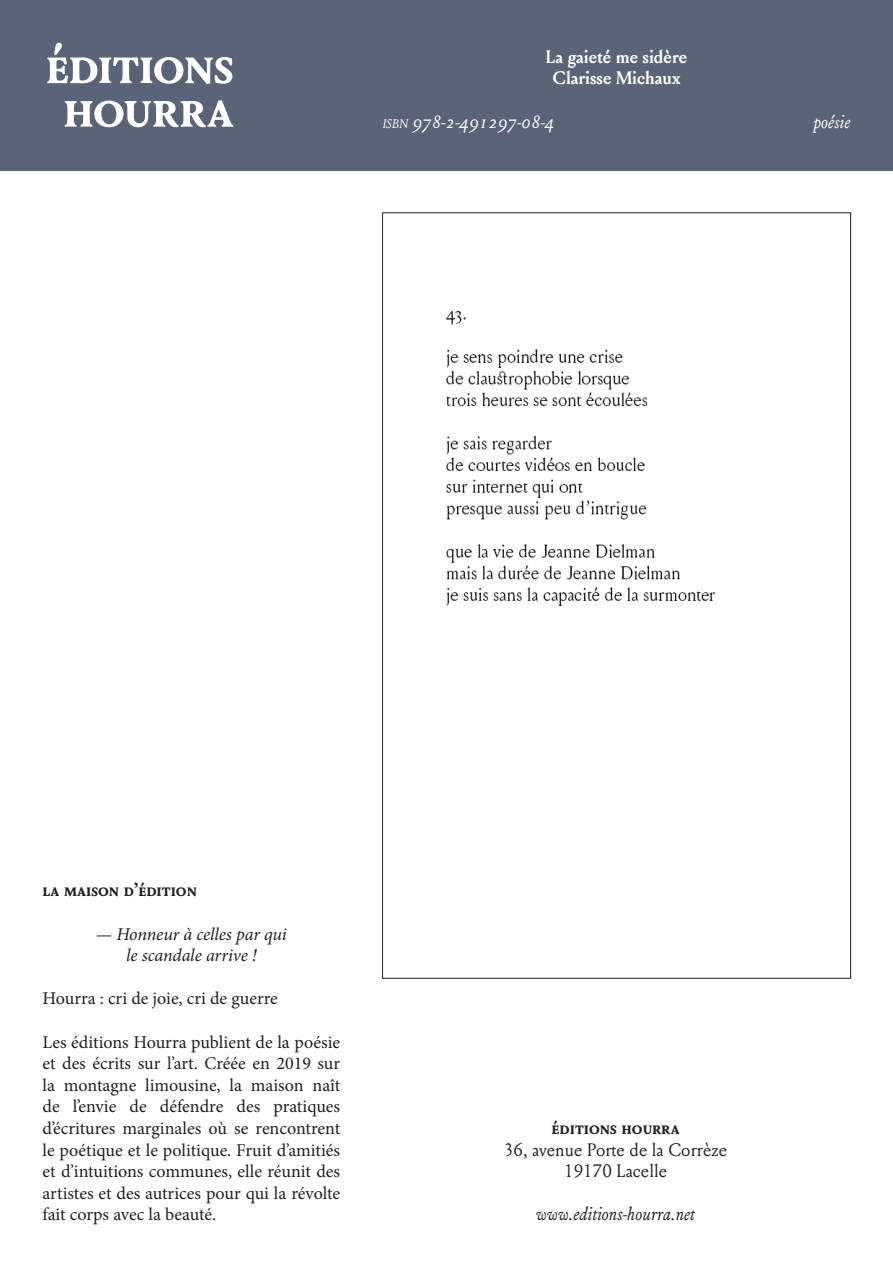
<style>
.page{position:relative;width:893px;height:1263px;background:#fff}
.page>*{position:absolute;margin:0;border:0;box-sizing:border-box;transform-origin:0 0}
.t1{font:700 54px/43.5px "Louize";letter-spacing:-.015em;color:#fff;text-align:center}
.t2{font:18px/21.6px "Minion Pro";color:#231f20;text-align:justify}
.t3{font:italic 18px/21.6px "Minion Pro";letter-spacing:-.005em;color:#231f20;text-align:center}
.t4{font:18px/21.6px "Louize";color:#231f20;text-align:center}
.t5{font:700 18px/21.6px "Louize";color:#fff;text-align:center}
.t6{font:700 18px "Louize";color:#231f20}
.t7{font:italic 18px "Louize";color:#fff}
.t8{font:italic 18px "Louize";color:#231f20}
.s1{font-size:12.6px}
</style>
<div class="page">
<div style="left:0;top:0;width:893px;height:170px;background:#5a6478"></div>
<img style="left:446px;top:310px;width:270px;height:296px">
<h1 class="t1" style="left:45px;top:40px;width:190px">éditions<br>Hourra</h1>
<p class="t5" style="left:546px;top:45px;width:143px">La gaieté me sidère<br>Clarisse Michaux</p>
<p class="t7" style="left:383px;top:109px;width:174px"><span class="s1">isbn</span> 978-2-491297-08-4</p>
<p class="t7" style="left:813px;top:109px;width:38px">poésie</p>
<p class="t6" style="left:43px;top:876px;width:156px">la maison d’édition</p>
<p class="t3" style="left:96px;top:923px;width:192px">— Honneur à celles par qui le scandale arrive !</p>
<p class="t2" style="left:43px;top:988px;width:237px">Hourra : cri de joie, cri de guerre</p>
<p class="t2" style="left:43px;top:1031px;width:299px">Les éditions Hourra publient de la poésie et des écrits sur l’art. Créée en 2019 sur la montagne limousine, la maison naît de l’envie de défendre des pratiques d’écritures marginales où se rencontrent le poétique et le politique. Fruit d’amitiés et d’intuitions communes, elle réunit des artistes et des autrices pour qui la révolte fait corps avec la beauté.</p>
<p class="t6" style="left:552px;top:1114px;width:130px">éditions hourra</p>
<p class="t4" style="left:504px;top:1138px;width:225px">36, avenue Porte de la Corrèze<br>19170 Lacelle</p>
<p class="t8" style="left:536px;top:1202px;width:160px">www.editions-hourra.net</p>
</div>
